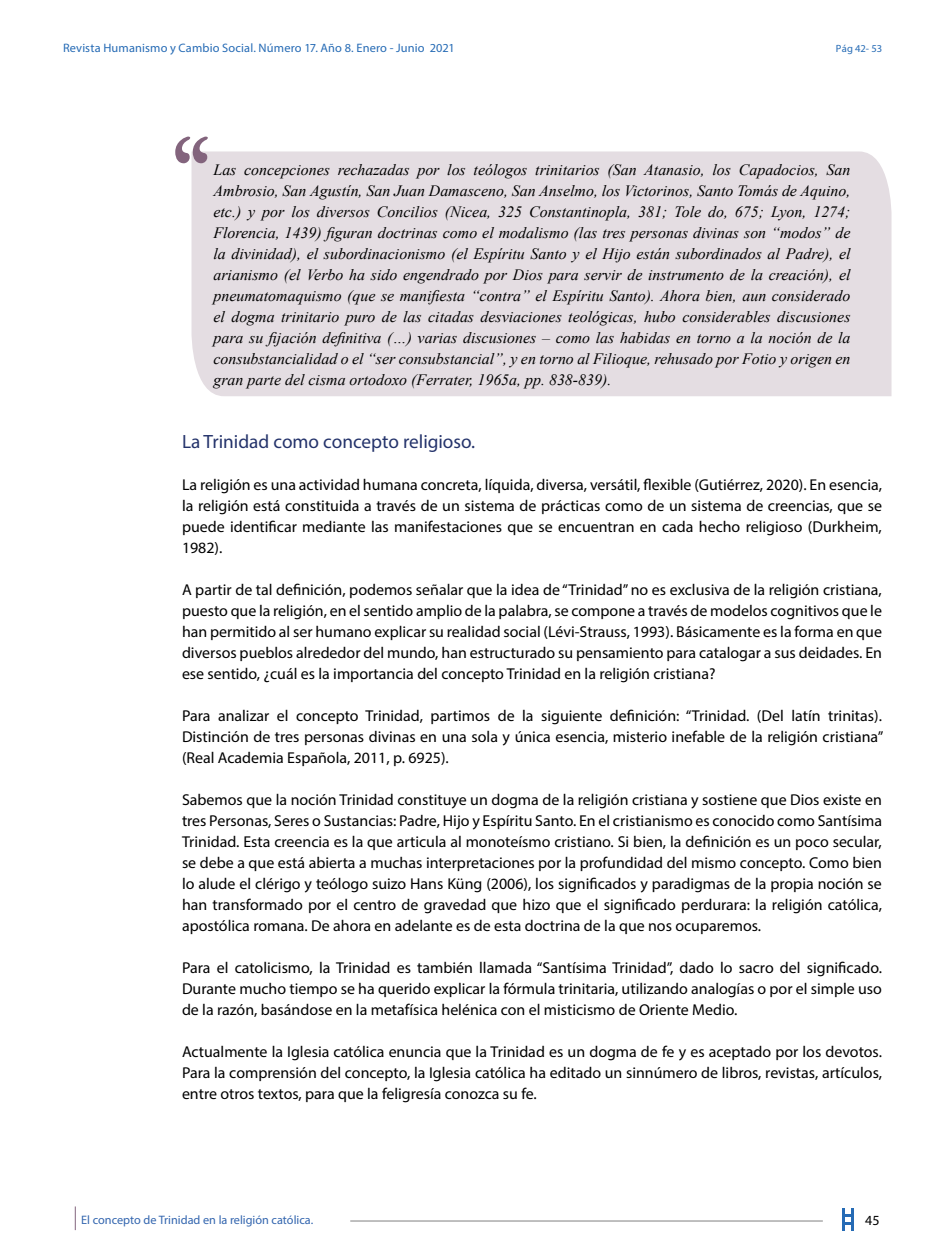
<style>
.page{position:relative;width:945px;height:1260px;background:#fff}
.page>*{position:absolute;margin:0;border:0;box-sizing:border-box;transform-origin:0 0}
.Contenido{font:19.25px "Myriad Pro";color:#24336b}
.Contenido-2{font:15.75px/21px "Myriad Pro";color:#000;text-align:justify}
.Contenido-3{font:italic 15.75px/21px "Times New Roman";color:#000;text-align:justify}
.t1{font:14px "Myriad Pro";color:#000}
.t2{font:12.25px "Myriad Pro";letter-spacing:.01em;color:#266bb5}
.t3{font:12.25px "Myriad Pro";color:#3466af}
.t4{font:10.5px "Myriad Pro";color:#266bb5}
</style>
<div class="page">
<hr style="left:350px;top:1221px;width:473px;height:1px;background:#808080">
<svg style="left:75px;top:1206px;width:1px;height:24px"></svg>
<svg style="left:842px;top:1209px;width:12px;height:22px"></svg>
<div style="left:192px;top:151px;width:700px;height:245px;background:#e4dde2"></div>
<svg style="left:175px;top:137px;width:33px;height:26px"></svg>
<p class="t2" style="left:63px;top:41px;width:393px">Revista Humanismo y Cambio Social. Número 17. Año 8. Enero - Junio 2021</p>
<p class="t4" style="left:836px;top:42px;width:48px">Pág 42- 53</p>
<p class="Contenido-3" style="left:214px;top:159px;width:639px">Las concepciones rechazadas por los teólogos trinitarios (San Atanasio, los Capadocios, San Ambrosio, San Agustín, San Juan Damasceno, San Anselmo, los Victorinos, Santo Tomás de Aquino, etc.) y por los diversos Concilios (Nicea, 325 Constantinopla, 381; Tole do, 675; Lyon, 1274; Florencia, 1439) figuran doctrinas como el modalismo (las tres personas divinas son “modos” de la divinidad), el subordinacionismo (el Espíritu Santo y el Hijo están subordinados al Padre), el arianismo (el Verbo ha sido engendrado por Dios para servir de instrumento de la creación), el pneumatomaquismo (que se manifiesta “contra” el Espíritu Santo). Ahora bien, aun considerado el dogma trinitario puro de las citadas desviaciones teológicas, hubo considerables discusiones para su fijación definitiva (…) varias discusiones – como las habidas en torno a la noción de la consubstancialidad o el “ser consubstancial”, y en torno al Filioque, rehusado por Fotio y origen en gran parte del cisma ortodoxo (Ferrater, 1965a, pp. 838-839).</p>
<p class="Contenido" style="left:182px;top:430px;width:295px">La Trinidad como concepto religioso.</p>
<p class="Contenido-2" style="left:182px;top:474px;width:702px">La religión es una actividad humana concreta, líquida, diversa, versátil, flexible (Gutiérrez, 2020). En esencia, la religión está constituida a través de un sistema de prácticas como de un sistema de creencias, que se puede identificar mediante las manifestaciones que se encuentran en cada hecho religioso (Durkheim, 1982).</p>
<p class="Contenido-2" style="left:182px;top:579px;width:702px">A partir de tal definición, podemos señalar que la idea de “Trinidad” no es exclusiva de la religión cristiana, puesto que la religión, en el sentido amplio de la palabra, se compone a través de modelos cognitivos que le han permitido al ser humano explicar su realidad social (Lévi-Strauss, 1993). Básicamente es la forma en que diversos pueblos alrededor del mundo, han estructurado su pensamiento para catalogar a sus deidades. En ese sentido, ¿cuál es la importancia del concepto Trinidad en la religión cristiana?</p>
<p class="Contenido-2" style="left:182px;top:705px;width:703px">Para analizar el concepto Trinidad, partimos de la siguiente definición: “Trinidad. (Del latín trinitas).<br>Distinción de tres personas divinas en una sola y única esencia, misterio inefable de la religión cristiana” (Real Academia Española, 2011, p. 6925).</p>
<p class="Contenido-2" style="left:182px;top:789px;width:702px">Sabemos que la noción Trinidad constituye un dogma de la religión cristiana y sostiene que Dios existe en tres Personas, Seres o Sustancias: Padre, Hijo y Espíritu Santo. En el cristianismo es conocido como Santísima Trinidad. Esta creencia es la que articula al monoteísmo cristiano. Si bien, la definición es un poco secular, se debe a que está abierta a muchas interpretaciones por la profundidad del mismo concepto. Como bien lo alude el clérigo y teólogo suizo Hans Küng (2006), los significados y paradigmas de la propia noción se han transformado por el centro de gravedad que hizo que el significado perdurara: la religión católica, apostólica romana. De ahora en adelante es de esta doctrina de la que nos ocuparemos.</p>
<p class="Contenido-2" style="left:182px;top:957px;width:702px">Para el catolicismo, la Trinidad es también llamada “Santísima Trinidad”, dado lo sacro del significado.<br>Durante mucho tiempo se ha querido explicar la fórmula trinitaria, utilizando analogías o por el simple uso de la razón, basándose en la metafísica helénica con el misticismo de Oriente Medio.</p>
<p class="Contenido-2" style="left:182px;top:1041px;width:702px">Actualmente la Iglesia católica enuncia que la Trinidad es un dogma de fe y es aceptado por los devotos.<br>Para la comprensión del concepto, la Iglesia católica ha editado un sinnúmero de libros, revistas, artículos, entre otros textos, para que la feligresía conozca su fe.</p>
<p class="t3" style="left:81px;top:1212px;width:234px">El concepto de Trinidad en la religión católica.</p>
<p class="t1" style="left:865px;top:1212px;width:16px">45</p>
</div>
